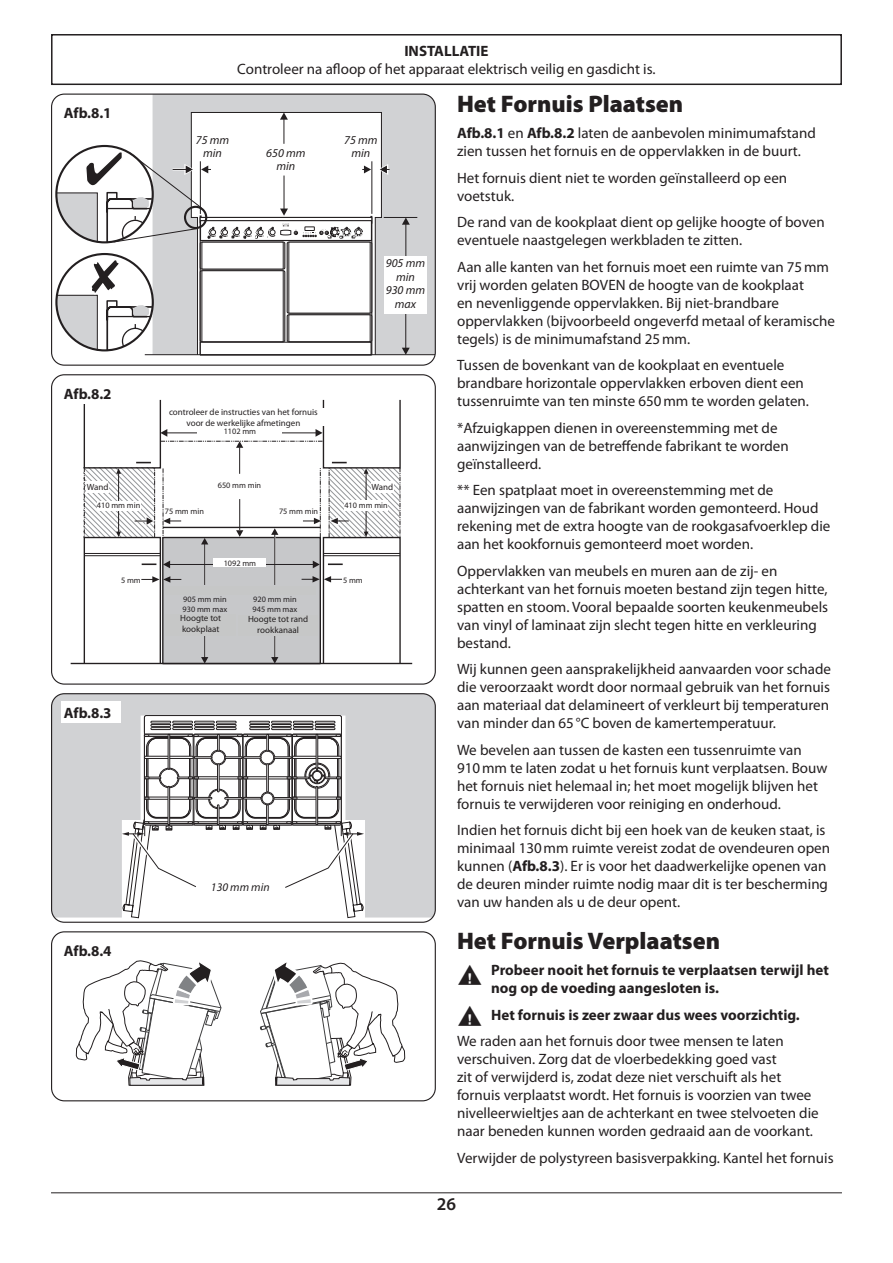
<style>
.page{position:relative;width:893px;height:1263px;background:#fff}
.page>*{position:absolute;margin:0;border:0;box-sizing:border-box;transform-origin:0 0}
.Heading_2{font:900 24px "Myriad Pro";color:#231f20}
.t1{font:600 18px "Myriad Pro";color:#231f20}
.Body{font:15px/18px "Myriad Pro";color:#231f20}
.t2{font:700 15px/18px "Myriad Pro";color:#231f20}
.t3{font:italic 12px/13.5px "Myriad Pro";color:#231f20;text-align:center}
.t4{font:italic 11.7px "Myriad Pro";color:#231f20}
.Body_centre{font:9px/10.8px "Myriad Pro";color:#231f20;text-align:center}
.Body-2{font:9px "Myriad Pro";color:#231f20}
.t5{font:8.25px/9.9px "Myriad Pro";color:#231f20}
.t6{font:6.9px "Myriad Pro";color:#231f20}
.s1{font-weight:700}
</style>
<div class="page">
<hr style="left:51px;top:1192px;width:791px;height:1px;background:#231f20">
<div style="left:51px;top:34px;width:791px;height:51px;border:2px solid #231f20"></div>
<hr style="left:71px;top:663px;width:341px;height:1px;background:#231f20">
<svg style="left:83px;top:400px;width:318px;height:263px"></svg>
<div style="left:51px;top:374px;width:385px;height:311px;border:1px solid #231f20;border-radius:13px"></div>
<div style="left:52px;top:694px;width:382px;height:223px;background:#d1d2d4"></div>
<div style="left:144px;top:715px;width:197px;height:110px;background:linear-gradient(to right,#fff,#fff);border-radius:2px"></div>
<svg style="left:122px;top:721px;width:242px;height:197px"></svg>
<div style="left:51px;top:693px;width:385px;height:230px;border:1px solid #231f20;border-radius:13px"></div>
<div style="left:153px;top:94px;width:282px;height:260px;background:#d1d2d4"></div>
<svg style="left:190px;top:112px;width:192px;height:244px"></svg>
<hr style="left:145px;top:354px;width:290px;height:1px;background:#231f20">
<hr style="left:405px;top:224px;width:1px;height:45px;background:#231f20">
<hr style="left:405px;top:301px;width:1px;height:47px;background:#231f20">
<div style="left:385px;top:256px;width:42px;height:57px;background:#fff"></div>
<svg style="left:378px;top:164px;width:12px;height:11px"></svg>
<svg style="left:55px;top:112px;width:317px;height:240px"></svg>
<svg style="left:402px;top:348px;width:8px;height:7px"></svg>
<svg style="left:402px;top:218px;width:8px;height:7px"></svg>
<hr style="left:384px;top:217px;width:33px;height:1px;background:#231f20">
<div style="left:51px;top:94px;width:385px;height:272px;border:1px solid #231f20;border-radius:13px"></div>
<svg style="left:76px;top:960px;width:329px;height:126px"></svg>
<div style="left:51px;top:931px;width:385px;height:170px;border:1px solid #231f20;border-radius:13px"></div>
<div style="left:61px;top:102px;width:60px;height:21px;background:#fff"></div>
<div style="left:61px;top:383px;width:60px;height:21px;background:#fff"></div>
<div style="left:61px;top:702px;width:60px;height:21px;background:#fff"></div>
<div style="left:61px;top:940px;width:60px;height:21px;background:#fff"></div>
<div style="left:87px;top:483px;width:21px;height:10px;background:#fff"></div>
<div style="left:372px;top:483px;width:21px;height:10px;background:#fff"></div>
<div style="left:239px;top:616px;width:79px;height:20px;background:#c6c7c7"></div>
<div style="left:165px;top:614px;width:71px;height:22px;background:#c6c7c7"></div>
<div style="left:165px;top:586px;width:151px;height:8px;background:#c6c7c7"></div>
<div style="left:162px;top:408px;width:163px;height:18px;background:#fff"></div>
<p class="t2" style="left:404px;top:42px;width:86px">INSTALLATIE</p>
<p class="Body" style="left:237px;top:60px;width:420px">Controleer na afloop of het apparaat elektrisch veilig en gasdicht is.</p>
<p class="t2" style="left:64px;top:104px;width:49px">Afb.8.1</p>
<p class="t2" style="left:64px;top:384px;width:49px">Afb.8.2</p>
<p class="t3" style="left:196px;top:133px;width:35px">75 mm min</p>
<p class="t3" style="left:344px;top:133px;width:35px">75 mm</p>
<p class="t3" style="left:266px;top:146px;width:41px">650 mm</p>
<p class="t3" style="left:351px;top:146px;width:20px">min</p>
<p class="t3" style="left:276px;top:159px;width:20px">min</p>
<p class="t3" style="left:386px;top:256px;width:41px">905 mm min<br>930 mm max</p>
<p class="Body_centre" style="left:169px;top:406px;width:150px">controleer de instructies van het fornuis voor de werkelijke afmetingen</p>
<p class="t6" style="left:166px;top:418px;width:153px">check cookerhood instructions for actual dimensions</p>
<p class="t5" style="left:224px;top:426px;width:34px">1102 mm</p>
<p class="t5" style="left:218px;top:480px;width:45px">650 mm min</p>
<p class="Body-2" style="left:87px;top:482px;width:23px">Wand</p>
<p class="Body-2" style="left:372px;top:482px;width:23px">Wand</p>
<p class="t5" style="left:89px;top:482px;width:16px">Wall</p>
<p class="t5" style="left:374px;top:482px;width:16px">Wall</p>
<p class="t5" style="left:97px;top:500px;width:45px">410 mm min</p>
<p class="t5" style="left:344px;top:500px;width:45px">410 mm min</p>
<p class="t5" style="left:165px;top:506px;width:41px">75 mm min</p>
<p class="t5" style="left:279px;top:506px;width:41px">75 mm min</p>
<p class="t5" style="left:224px;top:558px;width:34px">1092 mm</p>
<p class="t5" style="left:121px;top:575px;width:21px">5 mm</p>
<p class="t5" style="left:343px;top:575px;width:21px">5 mm</p>
<p class="t5" style="left:183px;top:595px;width:46px">905 mm min<br>930 mm max</p>
<p class="t5" style="left:253px;top:595px;width:46px">920 mm min<br>945 mm max</p>
<p class="t2" style="left:64px;top:703px;width:49px">Afb.8.3</p>
<p class="t2" style="left:64px;top:941px;width:49px">Afb.8.4</p>
<p class="Body_centre" style="left:180px;top:613px;width:42px;text-align:left">Hoogte tot kookplaat</p>
<p class="Body_centre" style="left:248px;top:614px;width:62px">Hoogte tot rand rookkanaal</p>
<p class="t4" style="left:211px;top:880px;width:60px">130 mm min</p>
<p class="Heading_2" style="left:457px;top:90px;width:228px">Het Fornuis Plaatsen</p>
<p class="Body" style="left:457px;top:124px;width:360px"><span class="s1">Afb.8.1</span> en <span class="s1">Afb.8.2</span> laten de aanbevolen minimumafstand zien tussen het fornuis en de oppervlakken in de buurt.</p>
<p class="Body" style="left:457px;top:168px;width:332px">Het fornuis dient niet te worden geïnstalleerd op een voetstuk.</p>
<p class="Body" style="left:457px;top:213px;width:369px">De rand van de kookplaat dient op gelijke hoogte of boven eventuele naastgelegen werkbladen te zitten.</p>
<p class="Body" style="left:457px;top:257px;width:379px">Aan alle kanten van het fornuis moet een ruimte van 75mm vrij worden gelaten BOVEN de hoogte van de kookplaat<br>en nevenliggende oppervlakken. Bij niet-brandbare oppervlakken (bijvoorbeeld ongeverfd metaal of keramische tegels) is de minimumafstand 25mm.</p>
<p class="Body" style="left:457px;top:356px;width:353px">Tussen de bovenkant van de kookplaat en eventuele brandbare horizontale oppervlakken erboven dient een tussenruimte van ten minste 650mm te worden gelaten.</p>
<p class="Body" style="left:457px;top:418px;width:333px">*Afzuigkappen dienen in overeenstemming met de aanwijzingen van de betreffende fabrikant te worden geïnstalleerd.</p>
<p class="Body" style="left:457px;top:481px;width:375px">** Een spatplaat moet in overeenstemming met de aanwijzingen van de fabrikant worden gemonteerd. Houd rekening met de extra hoogte van de rookgasafvoerklep die aan het kookfornuis gemonteerd moet worden.</p>
<p class="Body" style="left:457px;top:561px;width:373px">Oppervlakken van meubels en muren aan de zij- en achterkant van het fornuis moeten bestand zijn tegen hitte, spatten en stoom. Vooral bepaalde soorten keukenmeubels van vinyl of laminaat zijn slecht tegen hitte en verkleuring bestand.</p>
<p class="Body" style="left:457px;top:660px;width:375px">Wij kunnen geen aansprakelijkheid aanvaarden voor schade die veroorzaakt wordt door normaal gebruik van het fornuis aan materiaal dat delamineert of verkleurt bij temperaturen van minder dan 65°C boven de kamertemperatuur.</p>
<p class="Body" style="left:457px;top:740px;width:372px">We bevelen aan tussen de kasten een tussenruimte van 910mm te laten zodat u het fornuis kunt verplaatsen. Bouw het fornuis niet helemaal in; het moet mogelijk blijven het fornuis te verwijderen voor reiniging en onderhoud.</p>
<p class="Body" style="left:457px;top:821px;width:374px">Indien het fornuis dicht bij een hoek van de keuken staat, is minimaal 130mm ruimte vereist zodat de ovendeuren open kunnen (<span class="s1">Afb.8.3</span>). Er is voor het daadwerkelijke openen van de deuren minder ruimte nodig maar dit is ter bescherming van uw handen als u de deur opent.</p>
<p class="Heading_2" style="left:457px;top:927px;width:264px">Het Fornuis Verplaatsen</p>
<p class="t2" style="left:491px;top:961px;width:339px;text-indent:-34px">■ Probeer nooit het fornuis te verplaatsen terwijl het nog op de voeding aangesloten is.</p>
<p class="t2" style="left:457px;top:1005px;width:344px">■ Het fornuis is zeer zwaar dus wees voorzichtig.</p>
<p class="Body" style="left:457px;top:1032px;width:363px">We raden aan het fornuis door twee mensen te laten verschuiven. Zorg dat de vloerbedekking goed vast<br>zit of verwijderd is, zodat deze niet verschuift als het fornuis verplaatst wordt. Het fornuis is voorzien van twee nivelleerwieltjes aan de achterkant en twee stelvoeten die naar beneden kunnen worden gedraaid aan de voorkant.</p>
<p class="Body" style="left:457px;top:1148px;width:378px">Verwijder de polystyreen basisverpakking. Kantel het fornuis</p>
<p class="t1" style="left:437px;top:1193px;width:21px">26</p>
</div>
